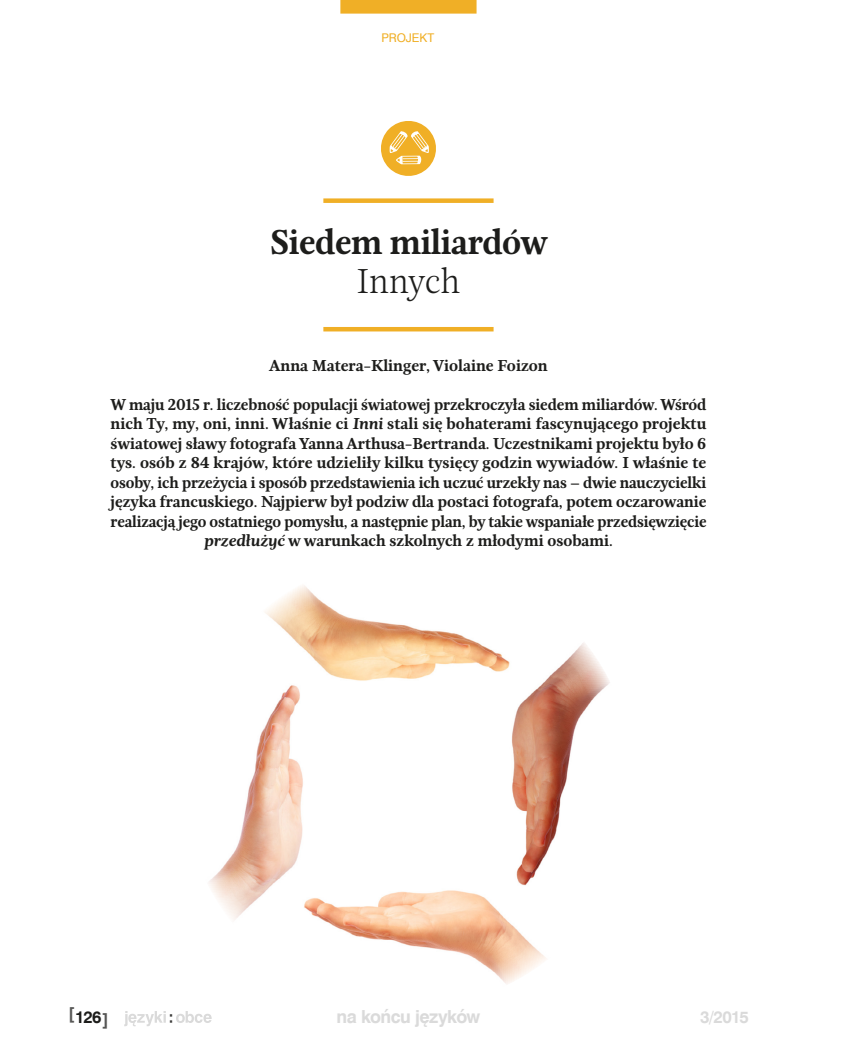
<style>
.page{position:relative;width:851px;height:1063px;background:#fff}
.page>*{position:absolute;margin:0;border:0;box-sizing:border-box;transform-origin:0 0}
.TYTUŁ_bold{font:700 36px "Nyte";letter-spacing:-.01em;color:#1d1d1b}
.TYTUŁ_thin{font:100 36px "Nyte";color:#1d1d1b}
.t1{font:700 18px "Swiss 721 TL";letter-spacing:-.03em;color:#dadada}
.t2{font:700 16.65px "Swiss 721 TL";color:#dadada}
.Lead{font:700 16.5px/19.5px "Nyte";letter-spacing:-.005em;color:#1d1d1b;text-align:center}
.t3{font:700 16.5px "Swiss 721 TL";color:#1d1d1b}
.t4{font:12px "Swiss 721 TL";letter-spacing:-.01em;color:#f0af26}
.s1{font-style:italic}
.s2{color:#575756}
</style>
<div class="page">
<div style="left:323px;top:198px;width:170px;height:5px;background:#f0af26"></div>
<hr style="left:323px;top:327px;width:170px;height:4px;background:#f0af26">
<svg style="left:381px;top:121px;width:55px;height:55px"></svg>
<img style="left:183px;top:557px;width:451px;height:451px;border-radius:225px">
<svg style="left:124px;top:1011px;width:88px;height:15px"></svg>
<div style="left:340px;top:0;width:136px;height:14px;background:#f0af26"></div>
<p class="t4" style="left:381px;top:30px;width:54px">PROJEKT</p>
<p class="TYTUŁ_bold" style="left:270px;top:216px;width:279px">Siedem miliardów</p>
<p class="TYTUŁ_thin" style="left:357px;top:255px;width:105px">Innych</p>
<p class="Lead" style="left:269px;top:355px;width:280px">Anna Matera-Klinger, Violaine Foizon</p>
<p class="Lead" style="left:111px;top:394px;width:597px">W maju 2015 r. liczebność populacji światowej przekroczyła siedem miliardów. Wśród nich Ty, my, oni, inni. Właśnie ci <span class="s1">Inni</span> stali się bohaterami fascynującego projektu światowej sławy fotografa Yanna Arthusa-Bertranda. Uczestnikami projektu było 6 tys. osób z 84 krajów, które udzieliły kilku tysięcy godzin wywiadów. I właśnie te osoby, ich przeżycia i sposób przedstawienia ich uczuć urzekły nas – dwie nauczycielki języka francuskiego. Najpierw był podziw dla postaci fotografa, potem oczarowanie realizacją jego ostatniego pomysłu, a następnie plan, by takie wspaniałe przedsięwzięcie <span class="s1">przedłużyć</span> w warunkach szkolnych z młodymi osobami.</p>
<p class="t3" style="left:68px;top:1006px;width:42px"><sup>[</sup>126<span class="s2">]</span></p>
<p class="t1" style="left:336px;top:1005px;width:145px">na końcu języków</p>
<p class="t2" style="left:700px;top:1006px;width:50px">3/2015</p>
</div>
